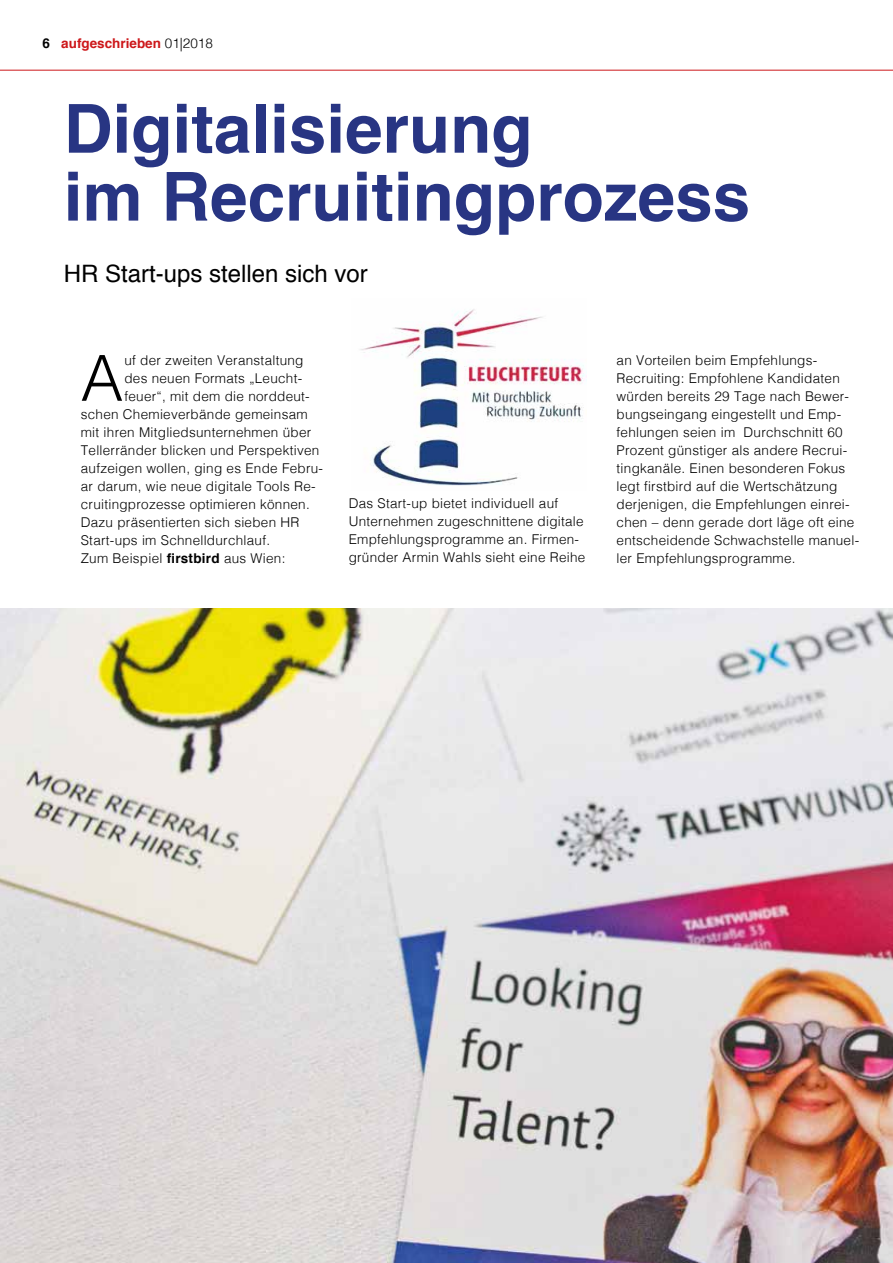
<style>
.page{position:relative;width:893px;height:1263px;background:#fff}
.page>*{position:absolute;margin:0;border:0;box-sizing:border-box;transform-origin:0 0}
.t1{font:700 67.5px/67.9px "Helvetica";color:#283583}
.t2{font:300 63.45px "Helvetica";color:#000}
.t3{font:24px "Helvetica";color:#000}
.t4{font:300 13.5px/18px "Helvetica";letter-spacing:.02em;color:#000}
.t5{font:700 13.5px "Helvetica";color:#cd171a}
.s1{color:#000}
.s2{font-weight:300;color:#000}
.s3{font-weight:700}
</style>
<div class="page">
<hr style="left:0;top:70px;width:893px;height:1px;background:#cd171a">
<img style="left:0;top:608px;width:893px;height:655px">
<img style="left:360px;top:309px;width:227px;height:177px">
<p class="t5" style="left:43px;top:33px;width:172px"><span class="s1">6</span> aufgeschrieben <span class="s2">01|2018</span></p>
<h1 class="t1" style="left:64px;top:96px;width:688px">Digitalisierung<br>im Recruitingprozess</h1>
<h3 class="t3" style="left:64px;top:255px;width:306px">HR Start-ups stellen sich vor</h3>
<h2 class="t2" style="left:81px;top:324px;width:44px">A</h2>
<p class="t4" style="left:124px;top:350px;width:181px">uf der zweiten Veranstaltung</p>
<p class="t4" style="left:124px;top:368px;width:179px">des neuen Formats „Leucht-</p>
<p class="t4" style="left:124px;top:386px;width:187px">feuer“, mit dem die norddeut-</p>
<p class="t4" style="left:81px;top:404px;width:228px">schen Chemieverbände gemeinsam</p>
<p class="t4" style="left:81px;top:422px;width:232px">mit ihren Mitgliedsunternehmen über</p>
<p class="t4" style="left:81px;top:440px;width:240px">Tellerränder blicken und Perspektiven</p>
<p class="t4" style="left:81px;top:458px;width:244px">aufzeigen wollen, ging es Ende Febru-</p>
<p class="t4" style="left:81px;top:476px;width:236px">ar darum, wie neue digitale Tools Re-</p>
<p class="t4" style="left:81px;top:494px;width:231px">cruitingprozesse optimieren können.</p>
<p class="t4" style="left:81px;top:512px;width:220px">Dazu präsentierten sich sieben HR</p>
<p class="t4" style="left:81px;top:530px;width:191px">Start-ups im Schnelldurchlauf.</p>
<p class="t4" style="left:81px;top:548px;width:206px">Zum Beispiel <span class="s3">firstbird</span> aus Wien:</p>
<p class="t4" style="left:349px;top:493px;width:238px">Das Start-up bietet individuell auf Unternehmen zugeschnittene digitale Empfehlungsprogramme an. Firmen&shy;gründer Armin Wahls sieht eine Reihe</p>
<p class="t4" style="left:617px;top:350px;width:244px">an Vorteilen beim Empfehlungs-Recruiting: Empfohlene Kandidaten würden bereits 29 Tage nach Bewer&shy;bungseingang eingestellt und Emp&shy;fehlungen seien im Durchschnitt 60<br>Prozent günstiger als andere Recrui&shy;tingkanäle. Einen besonderen Fokus legt firstbird auf die Wertschätzung derjenigen, die Empfehlungen einrei&shy;chen – denn gerade dort läge oft eine entscheidende Schwachstelle manuel&shy;ler Empfehlungsprogramme.</p>
</div>
